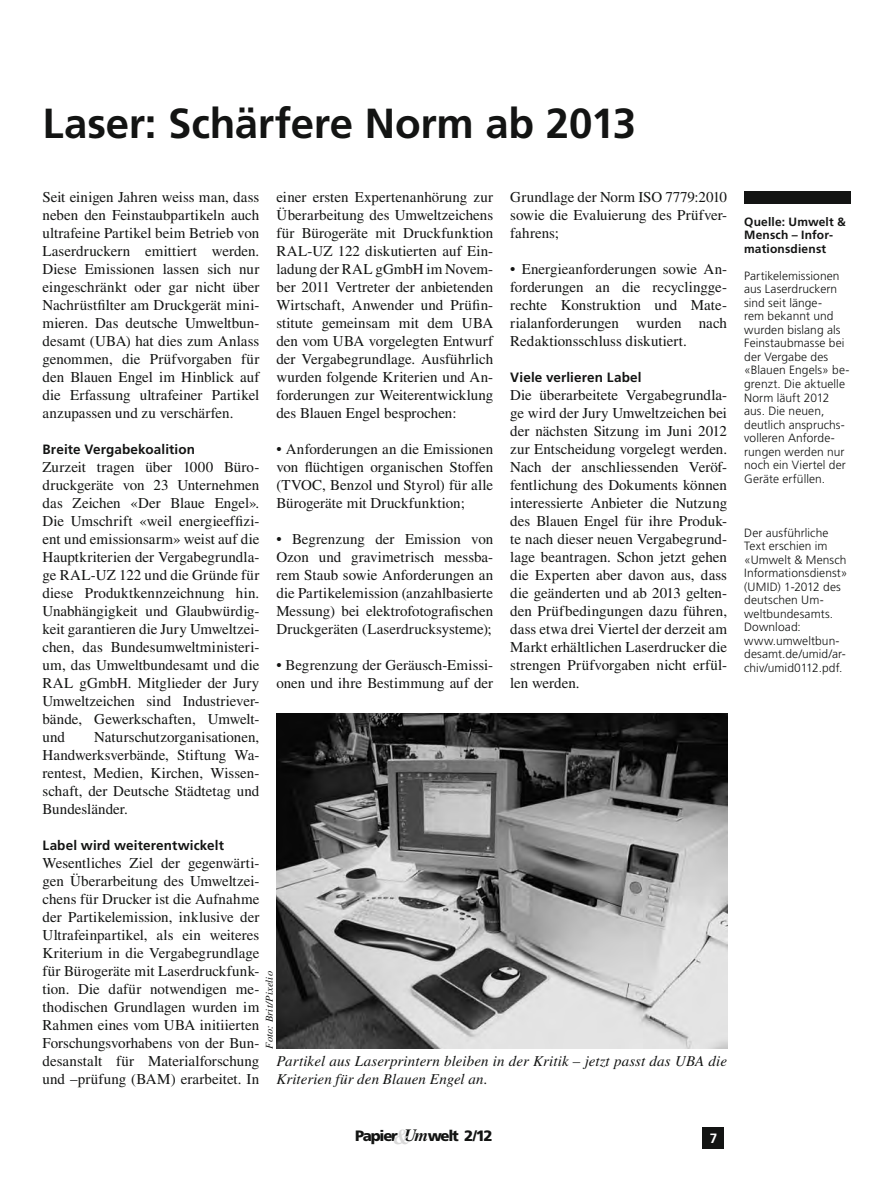
<style>
.page{position:relative;width:893px;height:1191px;background:#fff}
.page>*{position:absolute;margin:0;border:0;box-sizing:border-box;transform-origin:0 0}
.t1{font:700 42px "Frutiger LT Std";letter-spacing:-.005em;color:#131413}
.t2{font:15px/18px "Times LT Std";color:#131413;text-align:justify}
.t3{font:italic 15px/18px "Times LT Std";letter-spacing:.005em;color:#131413}
.t4{font:900 15px "Frutiger LT Std";letter-spacing:-.085em;color:#131413}
.t5{font:700 13.5px "Frutiger LT Std";letter-spacing:.01em;color:#131413}
.t6{font:700 13.5px "Frutiger LT Std";color:#fff}
.t7{font:300 12px/13.5px "Frutiger LT Std";letter-spacing:.005em;color:#131413}
.t8{font:700 12px/13.5px "Frutiger LT Std";letter-spacing:.015em;color:#131413}
.t9{font:italic 10.5px "Times LT Std";letter-spacing:.015em;color:#131413}
.s1{font-family:"Times LT Std";font-weight:700;font-style:italic;font-size:21.3px;color:#d9d9d9}
.s2{font-family:"Times LT Std";font-weight:700;font-style:italic;font-size:17.25px}
</style>
<div class="page">
<div style="left:744px;top:191px;width:106px;height:13px;background:#131413"></div>
<div style="left:703px;top:1127px;width:21px;height:21px;background:#131413"></div>
<img style="left:276px;top:713px;width:451px;height:335px">
<h1 class="t1" style="left:43px;top:99px;width:595px">Laser: Schärfere Norm ab 2013</h1>
<p class="t2" style="left:510px;top:187px;width:218px">Grundlage der Norm ISO 7779:2010 sowie die Evaluierung des Prüfver&shy;fahrens;</p>
<p class="t2" style="left:510px;top:259px;width:218px">• Energieanforderungen sowie An&shy;forderungen an die recyclingge&shy;rechte Konstruktion und Mate&shy;rialanforderungen wurden nach Redaktionsschluss diskutiert.</p>
<p class="t5" style="left:510px;top:369px;width:133px">Viele verlieren Label</p>
<p class="t2" style="left:510px;top:385px;width:218px">Die überarbeitete Vergabegrundla&shy;ge wird der Jury Umweltzeichen bei der nächsten Sitzung im Juni 2012 zur Entscheidung vorgelegt werden.<br>Nach der anschliessenden Veröf&shy;fentlichung des Dokuments können interessierte Anbieter die Nutzung des Blauen Engel für ihre Produk&shy;te nach dieser neuen Vergabegrund&shy;lage beantragen. Schon jetzt gehen die Experten aber davon aus, dass die geänderten und ab 2013 gelten&shy;den Prüfbedingungen dazu führen, dass etwa drei Viertel der derzeit am Markt erhältlichen Laserdrucker die strengen Prüfvorgaben nicht erfül&shy;len werden.</p>
<p class="t2" style="left:276px;top:187px;width:218px">einer ersten Expertenanhörung zur Überarbeitung des Umweltzeichens für Bürogeräte mit Druckfunktion RAL-UZ 122 diskutierten auf Ein&shy;ladung der RAL gGmbH im Novem&shy;ber 2011 Vertreter der anbietenden Wirtschaft, Anwender und Prüfin&shy;stitute gemeinsam mit dem UBA den vom UBA vorgelegten Entwurf der Vergabegrundlage. Ausführlich wurden folgende Kriterien und An&shy;forderungen zur Weiterentwicklung des Blauen Engel besprochen:</p>
<p class="t2" style="left:276px;top:439px;width:218px">• Anforderungen an die Emissionen von flüchtigen organischen Stoffen (TVOC, Benzol und Styrol) für alle Bürogeräte mit Druckfunktion;</p>
<p class="t2" style="left:276px;top:529px;width:218px">• Begrenzung der Emission von Ozon und gravimetrisch messba&shy;rem Staub sowie Anforderungen an die Partikelemission (anzahlbasierte Messung) bei elektrofotografischen Druckgeräten (Laserdrucksysteme);</p>
<p class="t2" style="left:276px;top:655px;width:218px">• Begrenzung der Geräusch-Emissi&shy;onen und ihre Bestimmung auf der</p>
<p class="t2" style="left:43px;top:187px;width:218px">Seit einigen Jahren weiss man, dass neben den Feinstaubpartikeln auch ultrafeine Partikel beim Betrieb von Laserdruckern emittiert werden.<br>Diese Emissionen lassen sich nur eingeschränkt oder gar nicht über Nachrüstfilter am Druckgerät mini&shy;mieren. Das deutsche Umweltbun&shy;desamt (UBA) hat dies zum Anlass genommen, die Prüfvorgaben für den Blauen Engel im Hinblick auf die Erfassung ultrafeiner Partikel anzupassen und zu verschärfen.</p>
<p class="t5" style="left:43px;top:441px;width:154px">Breite Vergabekoalition</p>
<p class="t2" style="left:43px;top:457px;width:218px">Zurzeit tragen über 1000 Büro&shy;druckgeräte von 23 Unternehmen das Zeichen «Der Blaue Engel».<br>Die Umschrift «weil energieeffizi&shy;ent und emissionsarm» weist auf die Hauptkriterien der Vergabegrundla&shy;ge RAL-UZ 122 und die Gründe für diese Produktkennzeichnung hin.<br>Unabhängigkeit und Glaubwürdig&shy;keit garantieren die Jury Umweltzei&shy;chen, das Bundesumweltministeri&shy;um, das Umweltbundesamt und die RAL gGmbH. Mitglieder der Jury Umweltzeichen sind Industriever&shy;bände, Gewerkschaften, Umwelt&shy;und</p>
<p class="t2" style="left:43px;top:727px;width:218px;text-indent:52px">Naturschutzorganisationen, Handwerksverbände, Stiftung Wa&shy;rentest, Medien, Kirchen, Wissen&shy;schaft, der Deutsche Städtetag und Bundesländer.</p>
<p class="t5" style="left:43px;top:837px;width:183px">Label wird weiterentwickelt</p>
<p class="t2" style="left:43px;top:853px;width:218px">Wesentliches Ziel der gegenwärti&shy;gen Überarbeitung des Umweltzei&shy;chens für Drucker ist die Aufnahme der Partikelemission, inklusive der Ultrafeinpartikel, als ein weiteres Kriterium in die Vergabegrundlage für Bürogeräte mit Laserdruckfunk&shy;tion. Die dafür notwendigen me&shy;thodischen Grundlagen wurden im Rahmen eines vom UBA initiierten Forschungsvorhabens von der Bun&shy;desanstalt für Materialforschung und –prüfung (BAM) erarbeitet. In</p>
<p class="t9" style="left:264px;top:1048px;width:79px;rotate:-90deg">Foto: Brit/Pixelio</p>
<p class="t3" style="left:276px;top:1051px;width:452px">Partikel aus Laserprintern bleiben in der Kritik – jetzt passt das UBA die<br>Kriterien für den Blauen Engel an.</p>
<p class="t4" style="left:355px;top:1127px;width:139px">Papier <span class="s1">&amp;</span><span class="s2">Um</span>welt 2/12</p>
<p class="t6" style="left:710px;top:1130px;width:9px">7</p>
<p class="t8" style="left:744px;top:215px;width:103px">Quelle: Umwelt &amp;<br>Mensch – Infor&shy;mationsdienst</p>
<p class="t7" style="left:744px;top:269px;width:107px">Partikelemissionen aus Laserdruckern sind seit länge-<br>rem bekannt und wurden bislang als<br>Feinstaubmasse bei der Vergabe des «Blauen Engels» be&shy;grenzt. Die aktuelle<br>Norm läuft 2012 aus. Die neuen, deutlich anspruchs&shy;volleren Anforde&shy;rungen werden nur noch ein Viertel der<br>Geräte erfüllen.</p>
<p class="t7" style="left:744px;top:526px;width:105px">Der ausführliche<br>Text erschien im «Umwelt &amp; Mensch<br>Informationsdienst» (UMID) 1-2012 des deutschen Um&shy;weltbundesamts.<br>Download: www.umweltbun&shy;desamt.de/umid/ar&shy;chiv/umid0112.pdf.</p>
</div>
